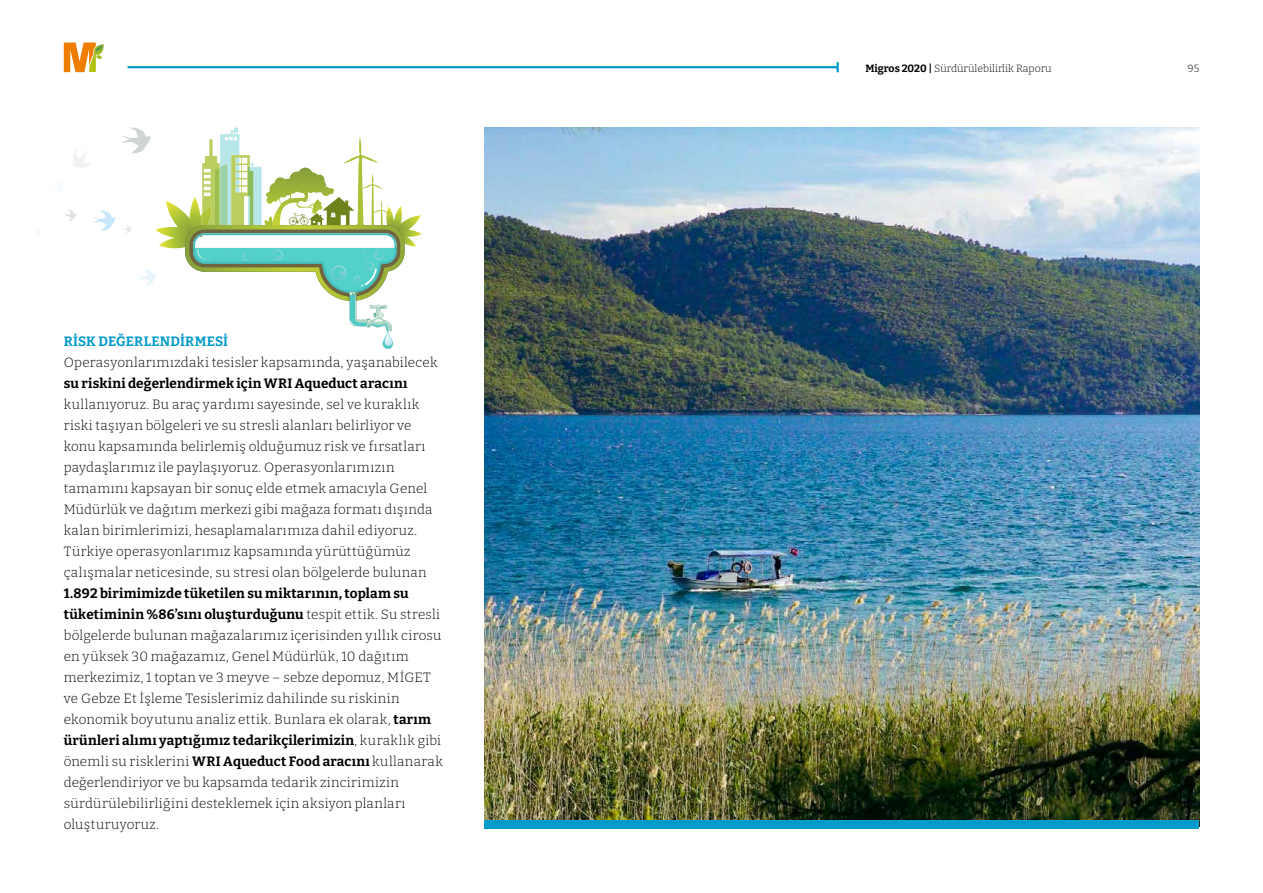
<style>
.page{position:relative;width:1263px;height:893px;background:#fff}
.page>*{position:absolute;margin:0;border:0;box-sizing:border-box;transform-origin:0 0}
.t1{font:300 13.5px/21px "Bitter";letter-spacing:.015em;color:#000}
.t2{font:700 13.5px "Bitter";letter-spacing:.015em;color:#000}
.t3{font:700 13.5px "Bitter";letter-spacing:.01em;color:#009acb}
.t4{font:300 10.5px "Bitter";color:#000}
.s1{font-weight:700}
</style>
<div class="page">
<hr style="left:128px;top:66px;width:710px;height:2px;background:#009acb">
<svg style="left:836px;top:62px;width:3px;height:10px"></svg>
<svg style="left:64px;top:43px;width:40px;height:29px"></svg>
<svg style="left:64px;top:127px;width:357px;height:222px"></svg>
<img style="left:485px;top:128px;width:714px;height:693px">
<div style="left:485px;top:821px;width:714px;height:8px;background:#009acb"></div>
<p class="t3" style="left:64px;top:333px;width:166px">RİSK DEĞERLENDİRMESİ</p>
<p class="t1" style="left:64px;top:351px;width:375px">Operasyonlarımızdaki tesisler kapsamında, yaşanabilecek</p>
<p class="t2" style="left:64px;top:375px;width:345px">su riskini değerlendirmek için WRI Aqueduct aracını</p>
<p class="t1" style="left:64px;top:393px;width:370px">kullanıyoruz. Bu araç yardımı sayesinde, sel ve kuraklık riski taşıyan bölgeleri ve su stresli alanları belirliyor ve konu kapsamında belirlemiş olduğumuz risk ve fırsatları paydaşlarımız ile paylaşıyoruz. Operasyonlarımızın tamamını kapsayan bir sonuç elde etmek amacıyla Genel Müdürlük ve dağıtım merkezi gibi mağaza formatı dışında kalan birimlerimizi, hesaplamalarımıza dahil ediyoruz.<br>Türkiye operasyonlarımız kapsamında yürüttüğümüz çalışmalar neticesinde, su stresi olan bölgelerde bulunan</p>
<p class="t1" style="left:64px;top:582px;width:380px"><span class="s1">1.892 birimimizde tüketilen su miktarının, toplam su tüketiminin %86’sını oluşturduğunu</span> tespit ettik. Su stresli bölgelerde bulunan mağazalarımız içerisinden yıllık cirosu en yüksek 30 mağazamız, Genel Müdürlük, 10 dağıtım merkezimiz, 1 toptan ve 3 meyve – sebze depomuz, MİGET ve Gebze Et İşleme Tesislerimiz dahilinde su riskinin ekonomik boyutunu analiz ettik. Bunlara ek olarak, <span class="s1">tarım ürünleri alımı yaptığımız tedarikçilerimizin</span>, kuraklık gibi önemli su risklerini <span class="s1">WRI Aqueduct Food aracını</span> kullanarak değerlendiriyor ve bu kapsamda tedarik zincirimizin sürdürülebilirliğini desteklemek için aksiyon planları oluşturuyoruz.</p>
<p class="t4" style="left:865px;top:62px;width:188px"><span class="s1">Migros 2020 |</span> Sürdürülebilirlik Raporu</p>
<p class="t4" style="left:1187px;top:62px;width:13px">95</p>
</div>
